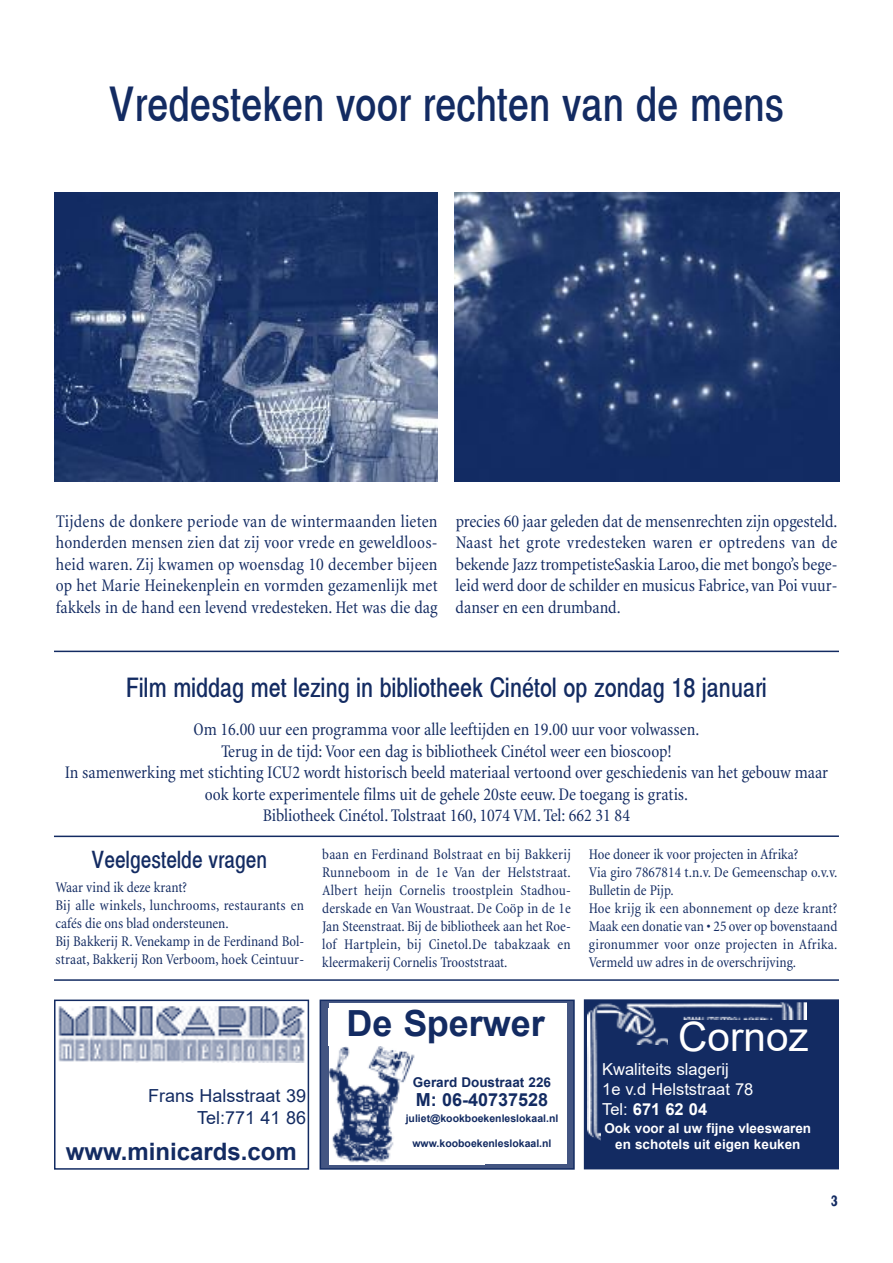
<style>
.page{position:relative;width:893px;height:1263px;background:#fff}
.page>*{position:absolute;margin:0;border:0;box-sizing:border-box;transform-origin:0 0}
.t1{font:48px "Xerox Sans Serif Narrow FC";color:#132b62}
.t2{font:40.5px "Arial";color:#fff}
.t3{font:700 36px "Arial";color:#132b62}
.t4{font:27px "Xerox Sans Serif Narrow FC";color:#132b62}
.t5{font:24px "Xerox Sans Serif Narrow FC";color:#132b62}
.t6{font:700 24px "Arial";color:#132b62}
.t7{font:condensed 18px/21.6px "Minion";letter-spacing:-.005em;color:#132b62;text-align:justify}
.t8{font:18px/21.6px "Arial";color:#132b62;text-align:right}
.t9{font:700 18px "Arial";color:#132b62}
.t10{font:16.5px/19.8px "Arial";color:#fff}
.t11{font:condensed 15px/18px "Minion";color:#132b62}
.t12{font:700 15px "Xerox Sans Serif Narrow FC";color:#132b62}
.t13{font:700 13.5px/16.2px "Arial";color:#fff;text-align:center}
.t14{font:700 13.5px "Arial";color:#132b62}
.t15{font:700 10.5px "Arial";color:#132b62}
.s1{font-weight:700}
</style>
<div class="page">
<div style="left:321px;top:1001px;width:252px;height:167px;background:#435582"></div>
<div style="left:320px;top:999px;width:255px;height:171px;border:2px solid #132b62"></div>
<div style="left:587px;top:1002px;width:249px;height:164px;background:#132b62"></div>
<img style="left:588px;top:1003px;width:218px;height:137px">
<div style="left:584px;top:999px;width:255px;height:170px;border:3px solid #132b62"></div>
<div style="left:601px;top:1045px;width:216px;height:108px;background:#132b62"></div>
<div style="left:668px;top:1020px;width:152px;height:42px;background:#132b62"></div>
<img style="left:454px;top:193px;width:385px;height:289px">
<div style="left:329px;top:1004px;width:238px;height:160px;background:#fff"></div>
<img style="left:329px;top:1046px;width:86px;height:117px">
<hr style="left:54px;top:835px;width:785px;height:2px;background:#132b62">
<hr style="left:54px;top:979px;width:785px;height:2px;background:#132b62">
<div style="left:54px;top:999px;width:255px;height:171px;border:2px solid #132b62"></div>
<img style="left:58px;top:1006px;width:247px;height:57px">
<img style="left:54px;top:193px;width:384px;height:289px">
<hr style="left:54px;top:651px;width:785px;height:1px;background:#132b62">
<h1 class="t1" style="left:109px;top:87px;width:677px">Vredesteken voor rechten van de mens</h1>
<p class="t7" style="left:56px;top:512px;width:383px">Tijdens de donkere periode van de wintermaanden lieten honderden mensen zien dat zij voor vrede en geweldloos&shy;heid waren. Zij kwamen op woensdag 10 december bijeen op het Marie Heinekenplein en vormden gezamenlijk met fakkels in de hand een levend vredesteken. Het was die dag</p>
<p class="t7" style="left:456px;top:512px;width:383px">precies 60 jaar geleden dat de mensenrechten zijn opgesteld.<br>Naast het grote vredesteken waren er optredens van de bekende Jazz trompetisteSaskia Laroo,die met bongo’s bege&shy;leid werd door de schilder en musicus Fabrice, van Poi vuur&shy;danser en een drumband.</p>
<h3 class="t4" style="left:126px;top:678px;width:642px">Film middag met lezing in bibliotheek Cinétol op zondag 18 januari</h3>
<p class="t7" style="left:65px;top:720px;width:765px;text-align:center">Om 16.00 uur een programma voor alle leeftijden en 19.00 uur voor volwassen.<br>Terug in de tijd:Voor een dag is bibliotheek Cinétol weer een bioscoop!<br>In samenwerking met stichting ICU2 wordt historisch beeld materiaal vertoond over geschiedenis van het gebouw maar ook korte experimentele films uit de gehele 20ste eeuw.De toegang is gratis.<br>Bibliotheek Cinétol. Tolstraat 160, 1074 VM. Tel: 662 31 84</p>
<h3 class="t5" style="left:92px;top:851px;width:177px">Veelgestelde vragen</h3>
<p class="t11" style="left:55px;top:880px;width:250px">Waar vind ik deze krant?<br>Bij alle winkels, lunchrooms, restaurants en cafés die ons blad ondersteunen.<br>Bij Bakkerij R.Venekamp in de Ferdinand Bol&shy;straat, Bakkerij Ron Verboom, hoek Ceintuur-</p>
<p class="t8" style="left:148px;top:1085px;width:160px">Frans Halsstraat 39<br>Tel:771 41 86</p>
<h3 class="t6" style="left:66px;top:1138px;width:233px">www.minicards.com</h3>
<p class="t11" style="left:322px;top:846px;width:250px;text-align:justify">baan en Ferdinand Bolstraat en bij Bakkerij Runneboom in de 1e Van der Helststraat.<br>Albert heijn Cornelis troostplein Stadhou&shy;derskade en Van Woustraat. De Coöp in de 1e Jan Steenstraat. Bij de bibliotheek aan het Roe&shy;lof Hartplein, bij Cinetol.De tabakzaak en kleermakerij Cornelis Trooststraat.</p>
<p class="t11" style="left:589px;top:846px;width:250px">Hoe doneer ik voor projecten in Afrika?<br>Via giro 7867814 t.n.v. De Gemeenschap o.v.v.<br>Bulletin de Pijp.<br>Hoe krijg ik een abonnement op deze krant?<br>Maak een donatie van • 25 over op bovenstaand gironummer voor onze projecten in Afrika.<br>Vermeld uw adres in de overschrijving.</p>
<h3 class="t3" style="left:346px;top:1003px;width:200px">De Sperwer</h3>
<p class="t14" style="left:413px;top:1074px;width:140px">Gerard Doustraat 226</p>
<p class="t9" style="left:416px;top:1090px;width:134px">M: 06-40737528</p>
<p class="t15" style="left:406px;top:1113px;width:154px">juliet@kookboekenleslokaal.nl</p>
<p class="t15" style="left:412px;top:1138px;width:141px">www.kooboekenleslokaal.nl</p>
<h2 class="t2" style="left:678px;top:1014px;width:132px">Cornoz</h2>
<p class="t10" style="left:602px;top:1060px;width:153px">Kwaliteits slagerij<br>1e v.d Helststraat 78<br>Tel: <span class="s1">671 62 04</span></p>
<p class="t13" style="left:604px;top:1120px;width:208px">Ook voor al uw fijne vleeswaren en schotels uit eigen keuken</p>
<p class="t12" style="left:831px;top:1195px;width:8px">3</p>
</div>
